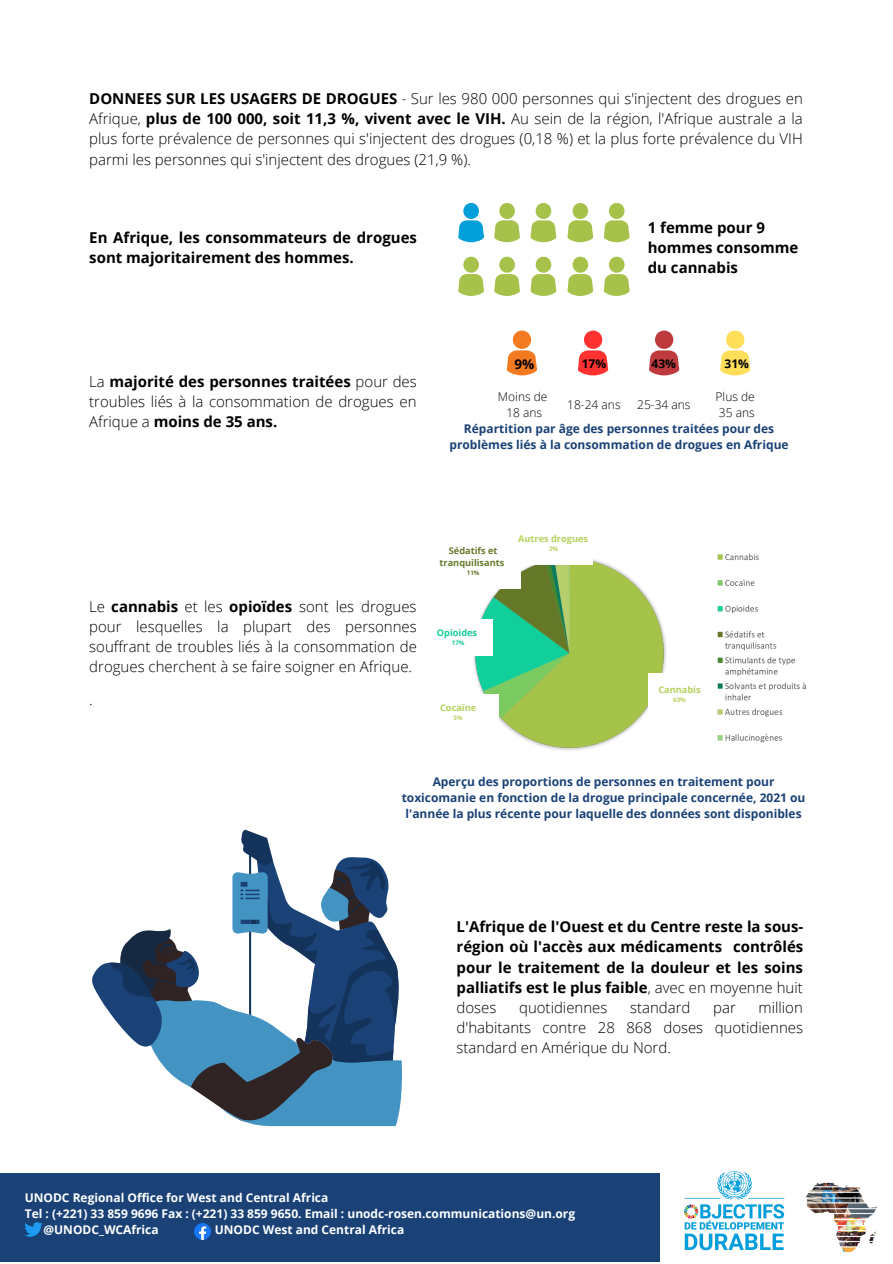
<style>
.page{position:relative;width:893px;height:1264px;background:#fff}
.page>*{position:absolute;margin:0;border:0;box-sizing:border-box;transform-origin:0 0}
.t1{font:300 15px/20.2px "Open Sans";color:#000;text-align:justify}
.t2{font:700 15px/20.2px "Open Sans";color:#000}
.t3{font:800 13.5px "Open Sans";color:#fff}
.t4{font:700 13.5px "Open Sans";color:#000}
.t5{font:700 12px/16px "Open Sans";color:#1a4277;text-align:center}
.t6{font:700 12px "Open Sans";color:#fff}
.t7{font:300 12px "Open Sans";color:#000}
.t8{font:700 12px "Open Sans";color:#000}
.t9{font:700 9.15px "Open Sans";color:#b6d15c}
.t10{font:700 9.15px/12.3px "Open Sans";color:#66792b;text-align:center}
.t11{font:700 9.15px "Open Sans";color:#14cd9a}
.t12{font:700 6.3px "Open Sans";color:#b6d15c}
.t13{font:700 6.3px "Open Sans";color:#66792b}
.t14{font:700 6.3px "Open Sans";color:#14cd9a}
.s1{font-weight:700}
.s2{font-weight:300}
</style>
<div class="page">
<img style="left:473px;top:553px;width:333px;height:198px">
<svg style="left:506px;top:330px;width:31px;height:45px"></svg>
<svg style="left:578px;top:330px;width:30px;height:45px"></svg>
<svg style="left:649px;top:330px;width:30px;height:45px"></svg>
<svg style="left:720px;top:330px;width:30px;height:45px"></svg>
<img style="left:684px;top:1171px;width:101px;height:80px">
<img style="left:806px;top:1181px;width:71px;height:72px">
<svg style="left:458px;top:203px;width:26px;height:39px"></svg>
<svg style="left:494px;top:203px;width:26px;height:39px"></svg>
<svg style="left:530px;top:203px;width:26px;height:39px"></svg>
<svg style="left:567px;top:203px;width:26px;height:39px"></svg>
<svg style="left:603px;top:203px;width:26px;height:39px"></svg>
<svg style="left:458px;top:256px;width:26px;height:40px"></svg>
<svg style="left:494px;top:256px;width:26px;height:40px"></svg>
<svg style="left:530px;top:256px;width:26px;height:40px"></svg>
<svg style="left:567px;top:256px;width:26px;height:40px"></svg>
<svg style="left:603px;top:256px;width:26px;height:40px"></svg>
<div style="left:0;top:1173px;width:659px;height:88px;background:#1a4277"></div>
<svg style="left:163px;top:1060px;width:239px;height:66px;fill:#4393c3"></svg>
<svg style="left:92px;top:962px;width:308px;height:103px"></svg>
<svg style="left:111px;top:829px;width:290px;height:233px"></svg>
<div style="left:426px;top:532px;width:94px;height:57px;background:#fff"></div>
<div style="left:513px;top:522px;width:80px;height:43px;background:#fff"></div>
<div style="left:424px;top:619px;width:68px;height:37px;background:#fff"></div>
<div style="left:647px;top:673px;width:64px;height:43px;background:#fff"></div>
<div style="left:418px;top:694px;width:80px;height:37px;background:#fff"></div>
<img style="left:25px;top:1222px;width:18px;height:14px">
<img style="left:195px;top:1223px;width:15px;height:16px">
<p class="t1" style="left:89px;top:88px;width:715px"><span class="s1">DONNEES SUR LES USAGERS DE DROGUES</span> - Sur les 980 000 personnes qui s'injectent des drogues en Afrique, <span class="s1">plus de 100 000, soit 11,3 %, vivent avec le VIH.</span> Au sein de la région, l'Afrique australe a la plus forte prévalence de personnes qui s'injectent des drogues (0,18 %) et la plus forte prévalence du VIH parmi les personnes qui s'injectent des drogues (21,9 %).</p>
<p class="t2" style="left:89px;top:227px;width:329px">En Afrique, les consommateurs de drogues sont majoritairement des hommes.</p>
<p class="t2" style="left:647px;top:216px;width:152px">1 femme pour 9 hommes consomme du cannabis</p>
<p class="t1" style="left:89px;top:370px;width:329px">La <span class="s1">majorité des personnes traitées</span> pour des troubles liés à la consommation de drogues en Afrique a <span class="s1">moins de 35 ans.</span></p>
<p class="t4" style="left:514px;top:355px;width:21px">9%</p>
<p class="t8" style="left:581px;top:355px;width:26px">17%</p>
<p class="t8" style="left:651px;top:355px;width:26px">43%</p>
<p class="t8" style="left:724px;top:355px;width:26px">31%</p>
<p class="t7" style="left:498px;top:388px;width:51px">Moins de</p>
<p class="t7" style="left:506px;top:404px;width:37px">18 ans</p>
<p class="t7" style="left:715px;top:388px;width:41px">Plus de</p>
<p class="t7" style="left:718px;top:404px;width:37px">35 ans</p>
<p class="t7" style="left:567px;top:396px;width:55px">18-24 ans</p>
<p class="t7" style="left:637px;top:396px;width:55px">25-34 ans</p>
<p class="t5" style="left:449px;top:421px;width:340px">Répartition par âge des personnes traitées pour des problèmes liés à la consommation de drogues en Afrique</p>
<p class="t1" style="left:89px;top:595px;width:329px">Le <span class="s1">cannabis</span> et les <span class="s1">opioïdes</span> sont les drogues pour lesquelles la plupart des personnes souffrant de troubles liés à la consommation de drogues cherchent à se faire soigner en Afrique.</p>
<p class="t1" style="left:89px;top:688px;width:5px">.</p>
<p class="t10" style="left:439px;top:544px;width:66px">Sédatifs et tranquilisants</p>
<p class="t13" style="left:467px;top:568px;width:14px">11%</p>
<p class="t9" style="left:518px;top:532px;width:71px">Autres drogues</p>
<p class="t12" style="left:549px;top:544px;width:11px">2%</p>
<p class="t11" style="left:437px;top:626px;width:42px">Opioides</p>
<p class="t14" style="left:452px;top:638px;width:14px">17%</p>
<p class="t9" style="left:440px;top:701px;width:38px">Cocaïne</p>
<p class="t12" style="left:453px;top:713px;width:11px">5%</p>
<p class="t9" style="left:658px;top:683px;width:44px">Cannabis</p>
<p class="t12" style="left:673px;top:695px;width:14px">63%</p>
<p class="t5" style="left:401px;top:773px;width:405px">Aperçu des proportions de personnes en traitement pour toxicomanie en fonction de la drogue principale concernée, 2021 ou l'année la plus récente pour laquelle des données sont disponibles</p>
<p class="t2" style="left:456px;top:916px;width:348px;text-align:justify">L'Afrique de l'Ouest et du Centre reste la sous&shy;région où l'accès aux médicaments contrôlés pour le traitement de la douleur et les soins palliatifs est le plus faible<span class="s2">, avec en moyenne huit doses</span></p>
<p class="t1" style="left:456px;top:997px;width:348px;text-indent:302px">million d'habitants contre 28 868 doses quotidiennes standard en Amérique du Nord.</p>
<p class="t1" style="left:519px;top:997px;width:90px">quotidiennes</p>
<p class="t1" style="left:630px;top:997px;width:62px">standard</p>
<p class="t1" style="left:713px;top:997px;width:24px">par</p>
<p class="t6" style="left:25px;top:1189px;width:305px">UNODC Regional Office for West and Central Africa</p>
<p class="t6" style="left:25px;top:1205px;width:552px">Tel : (+221) 33 859 9696 Fax : (+221) 33 859 9650. Email : unodc-rosen.communications@un.org</p>
<p class="t6" style="left:43px;top:1221px;width:117px">@UNODC_WCAfrica</p>
<p class="t6" style="left:215px;top:1221px;width:191px">UNODC West and Central Africa</p>
<p class="t3" style="left:177px;top:1217px;width:60px">Contact:</p>
</div>
